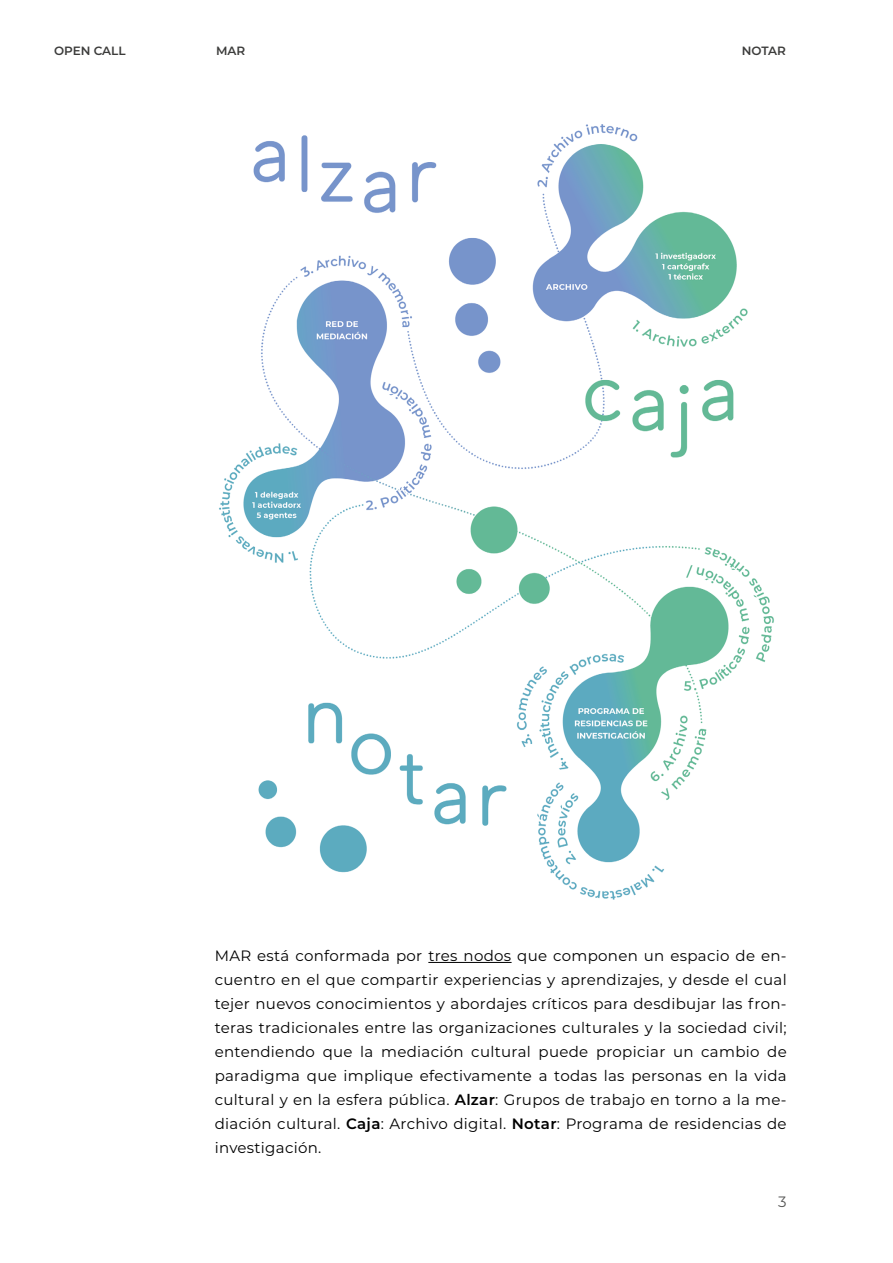
<style>
.page{position:relative;width:893px;height:1263px;background:#fff}
.page>*{position:absolute;margin:0;border:0;box-sizing:border-box;transform-origin:0 0}
.t1{font:15px/24px "Montserrat";letter-spacing:.02em;color:#000;text-align:justify}
.t2{font:15px "Montserrat";color:#575756}
.t3{font:600 12px "Montserrat";color:#3c3c3b}
.s1{font-weight:600}
</style>
<div class="page">
<hr style="left:428px;top:962px;width:84px;height:1px;background:#000">
<img style="left:219px;top:124px;width:555px;height:776px">
<p class="t3" style="left:54px;top:42px;width:73px">OPEN CALL</p>
<p class="t3" style="left:216px;top:42px;width:31px">MAR</p>
<p class="t3" style="left:742px;top:42px;width:46px">NOTAR</p>
<p class="t1" style="left:215px;top:943px;width:573px">MAR está conformada por tres nodos que componen un espacio de en&shy;cuentro en el que compartir experiencias y aprendizajes, y desde el cual tejer nuevos conocimientos y abordajes críticos para desdibujar las fron&shy;teras tradicionales entre las organizaciones culturales y la sociedad civil; entendiendo que la mediación cultural puede propiciar un cambio de paradigma que implique efectivamente a todas las personas en la vida cultural y en la esfera pública. <span class="s1">Alzar</span>: Grupos de trabajo en torno a la me&shy;diación cultural. <span class="s1">Caja</span>: Archivo digital. <span class="s1">Notar</span>: Programa de residencias de investigación.</p>
<p class="t2" style="left:778px;top:1191px;width:10px">3</p>
</div>
